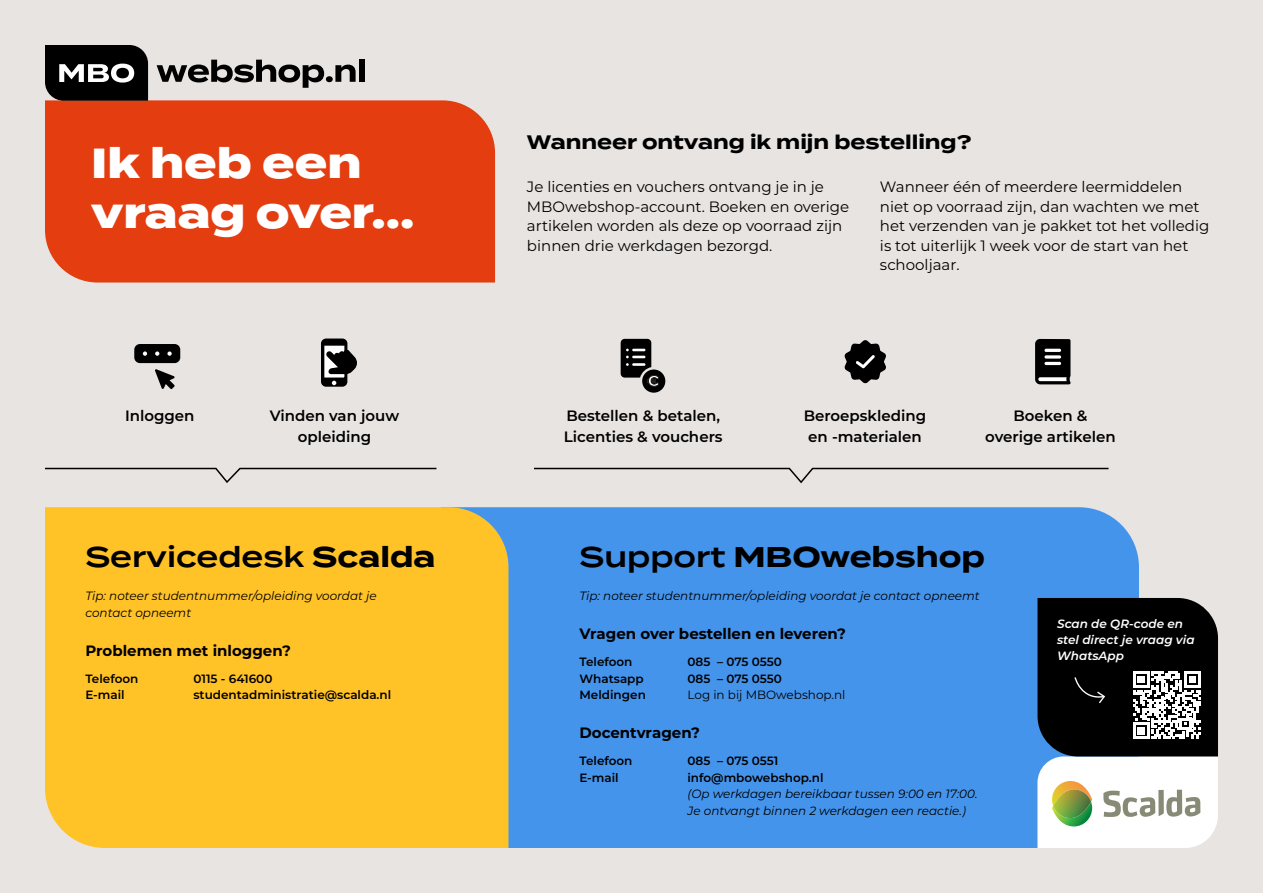
<style>
.page{position:relative;width:1263px;height:893px;background:#e8e4e2}
.page>*{position:absolute;margin:0;border:0;box-sizing:border-box;transform-origin:0 0}
.t1{font:800 42px/50.4px "Termina";color:#fff}
.t2{font:700 28.5px "Termina";color:#000}
.Koppen_vlakken{font:600 28.5px "Termina";color:#000}
.t3{font:700 19.5px "Termina";color:#000}
.t4{font:15px/19.5px "Montserrat";color:#000}
.t5{font:600 15px/21px "Montserrat";color:#000;text-align:center}
.Subkopjes{font:700 15px "Montserrat";color:#000}
.Contactinfo{font:italic 12px/16.5px "Montserrat";color:#000}
.Contactinfo-2{font:600 12px "Montserrat";color:#000}
.t6{font:italic 600 12px/15.8px "Montserrat";color:#fff}
.t7{font:12px "Montserrat";color:#000}
.s1{font-weight:700}
.s2{font-weight:600}
</style>
<div class="page">
<div style="left:45px;top:100px;width:450px;height:183px;background:#e33d10"></div>
<div style="left:508px;top:507px;width:631px;height:341px;background:#4594ec"></div>
<div style="left:45px;top:507px;width:463px;height:341px;background:#ffc227"></div>
<svg style="left:45px;top:467px;width:392px;height:16px"></svg>
<svg style="left:534px;top:467px;width:575px;height:17px"></svg>
<svg style="left:1035px;top:339px;width:35px;height:45px;background:#2c2c2c"></svg>
<svg style="left:845px;top:340px;width:41px;height:43px"></svg>
<div style="left:642px;top:369px;width:23px;height:24px;background:#000;border-radius:50%"></div>
<svg style="left:621px;top:339px;width:38px;height:47px"></svg>
<svg style="left:155px;top:369px;width:20px;height:20px"></svg>
<div style="left:134px;top:344px;width:46px;height:19px;background:#000;border-radius:6px"></div>
<svg style="left:155px;top:351px;width:4px;height:5px"></svg>
<svg style="left:143px;top:351px;width:4px;height:5px"></svg>
<svg style="left:167px;top:351px;width:5px;height:5px"></svg>
<svg style="left:321px;top:338px;width:36px;height:49px"></svg>
<svg style="left:45px;top:45px;width:103px;height:55px;background:#292929"></svg>
<svg style="left:157px;top:60px;width:167px;height:28px"></svg>
<div style="left:326px;top:76px;width:7px;height:6px;background:#000;border-radius:50%"></div>
<svg style="left:335px;top:65px;width:21px;height:17px"></svg>
<div style="left:359px;top:60px;width:6px;height:22px;background:#000"></div>
<svg style="left:1037px;top:598px;width:181px;height:250px;background:#686a68"></svg>
<h1 class="t1" style="left:91px;top:139px;width:325px">Ik heb een vraag over...</h1>
<h3 class="t3" style="left:527px;top:128px;width:446px">Wanneer ontvang ik mijn bestelling?</h3>
<p class="t4" style="left:527px;top:176px;width:324px">Je licenties en vouchers ontvang je in je MBOwebshop-account. Boeken en overige artikelen worden als deze op voorraad zijn binnen drie werkdagen bezorgd.</p>
<p class="t4" style="left:880px;top:176px;width:331px">Wanneer één of meerdere leermiddelen niet op voorraad zijn, dan wachten we met het verzenden van je pakket tot het volledig is tot uiterlijk 1 week voor de start van het schooljaar.</p>
<p class="t5" style="left:125px;top:404px;width:71px">Inloggen</p>
<p class="t5" style="left:270px;top:404px;width:131px">Vinden van jouw opleiding</p>
<p class="t5" style="left:564px;top:404px;width:160px;text-align:left">Bestellen &amp; betalen,<br>Licenties &amp; vouchers</p>
<p class="t5" style="left:804px;top:404px;width:124px">Beroepskleding en -materialen</p>
<p class="t5" style="left:985px;top:404px;width:132px">Boeken &amp; overige artikelen</p>
<p class="Koppen_vlakken" style="left:85px;top:536px;width:352px">Servicedesk <span class="s1">Scalda</span></p>
<p class="Contactinfo" style="left:85px;top:587px;width:293px">Tip: noteer studentnummer/opleiding voordat je contact opneemt</p>
<p class="Subkopjes" style="left:85px;top:640px;width:207px">Problemen met inloggen?</p>
<p class="Contactinfo-2" style="left:85px;top:670px;width:54px">Telefoon</p>
<p class="Contactinfo-2" style="left:193px;top:670px;width:81px">0115 - 641600</p>
<p class="Contactinfo-2" style="left:85px;top:686px;width:41px">E-mail</p>
<p class="Contactinfo-2" style="left:193px;top:686px;width:199px">studentadministratie@scalda.nl</p>
<h2 class="t2" style="left:579px;top:536px;width:407px"><span class="s2">Support</span> MBOwebshop</h2>
<p class="Contactinfo" style="left:579px;top:587px;width:402px">Tip: noteer studentnummer/opleiding voordat je contact opneemt</p>
<p class="Subkopjes" style="left:579px;top:623px;width:268px">Vragen over bestellen en leveren?</p>
<p class="Contactinfo-2" style="left:579px;top:653px;width:54px">Telefoon</p>
<p class="Contactinfo-2" style="left:687px;top:653px;width:96px">085 – 075 0550</p>
<p class="Contactinfo-2" style="left:579px;top:670px;width:66px">Whatsapp</p>
<p class="Contactinfo-2" style="left:687px;top:670px;width:96px">085 – 075 0550</p>
<p class="Contactinfo-2" style="left:579px;top:686px;width:68px">Meldingen</p>
<p class="t7" style="left:687px;top:687px;width:159px">Log in bij MBOwebshop.nl</p>
<p class="Subkopjes" style="left:579px;top:722px;width:122px">Docentvragen?</p>
<p class="Contactinfo-2" style="left:579px;top:752px;width:54px">Telefoon</p>
<p class="Contactinfo-2" style="left:687px;top:752px;width:92px">085 – 075 0551</p>
<p class="Contactinfo-2" style="left:579px;top:769px;width:41px">E-mail</p>
<p class="Contactinfo-2" style="left:687px;top:769px;width:138px">info@mbowebshop.nl</p>
<p class="Contactinfo" style="left:687px;top:785px;width:292px">(Op werkdagen bereikbaar tussen 9:00 en 17:00.<br>Je ontvangt binnen 2 werkdagen een reactie.)</p>
<p class="t6" style="left:1057px;top:616px;width:139px">Scan de QR-code en stel direct je vraag via<br>WhatsApp</p>
</div>
